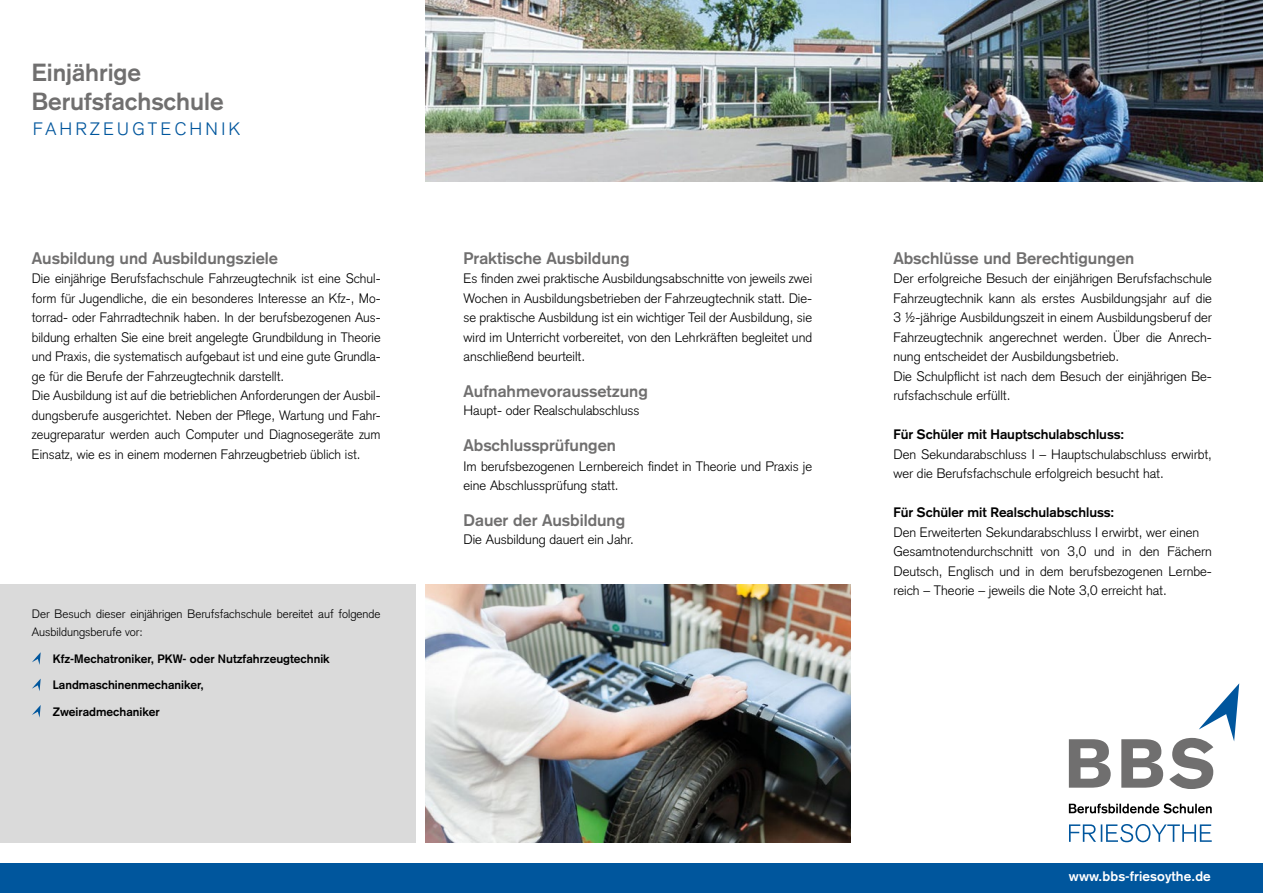
<style>
.page{position:relative;width:1263px;height:893px;background:#fff}
.page>*{position:absolute;margin:0;border:0;box-sizing:border-box;transform-origin:0 0}
.t1{font:700 24.3px/28.3px "Akzidenz Grotesk";color:#706f6f}
.t2{font:300 17.7px "Akzidenz Grotesk";letter-spacing:.19em;color:#00569d}
.t3{font:700 16.5px "Akzidenz Grotesk";color:#706f6f}
.t4{font:300 13.5px/19.5px "Akzidenz Grotesk";color:#000}
.t5{font:700 13.5px "Akzidenz Grotesk";color:#000}
.t6{font:700 13.5px "Akzidenz Grotesk";letter-spacing:.01em;color:#fff}
.t7{font:700 12px "Akzidenz Grotesk";color:#000}
.t8{font:300 12px/18px "Akzidenz Grotesk";color:#000}
</style>
<div class="page">
<div style="left:0;top:584px;width:416px;height:258px;background:#dadada"></div>
<div style="left:0;top:863px;width:1263px;height:30px;background:#00569d"></div>
<svg style="left:32px;top:652px;width:9px;height:13px"></svg>
<svg style="left:32px;top:679px;width:9px;height:12px"></svg>
<svg style="left:32px;top:705px;width:9px;height:13px"></svg>
<img style="left:425px;top:0;width:838px;height:181px">
<img style="left:425px;top:584px;width:425px;height:258px">
<svg style="left:1069px;top:824px;width:143px;height:18px"></svg>
<svg style="left:1069px;top:803px;width:143px;height:10px"></svg>
<svg style="left:1069px;top:683px;width:170px;height:106px"></svg>
<h1 class="t1" style="left:32px;top:58px;width:193px">Einjährige<br>Berufsfachschule</h1>
<h2 class="t2" style="left:33px;top:118px;width:208px">FAHRZEUGTECHNIK</h2>
<p class="t3" style="left:32px;top:248px;width:248px">Ausbildung und Ausbildungsziele</p>
<p class="t4" style="left:32px;top:269px;width:350px">Die einjährige Berufsfachschule Fahrzeugtechnik ist eine Schul&shy;form für Jugendliche, die ein besonderes Interesse an Kfz-, Mo&shy;torrad- oder Fahrradtechnik haben. In der berufsbezogenen Aus&shy;bildung erhalten Sie eine breit angelegte Grundbildung in Theorie und Praxis, die systematisch aufgebaut ist und eine gute Grundla&shy;ge für die Berufe der Fahrzeugtechnik darstellt.<br>Die Ausbildung ist auf die betrieblichen Anforderungen der Ausbil&shy;dungsberufe ausgerichtet. Neben der Pflege, Wartung und Fahr&shy;zeugreparatur werden auch Computer und Diagnosegeräte zum Einsatz, wie es in einem modernen Fahrzeugbetrieb üblich ist.</p>
<p class="t8" style="left:32px;top:605px;width:350px">Der Besuch dieser einjährigen Berufsfachschule bereitet auf folgende<br>Ausbildungsberufe vor:</p>
<p class="t7" style="left:53px;top:651px;width:278px">Kfz-Mechatroniker, PKW- oder Nutzfahrzeugtechnik</p>
<p class="t7" style="left:53px;top:678px;width:152px">Landmaschinenmechaniker,</p>
<p class="t7" style="left:53px;top:704px;width:108px">Zweiradmechaniker</p>
<p class="t3" style="left:463px;top:248px;width:168px">Praktische Ausbildung</p>
<p class="t4" style="left:463px;top:269px;width:350px;text-align:justify">Es finden zwei praktische Ausbildungsabschnitte von jeweils zwei Wochen in Ausbildungsbetrieben der Fahrzeugtechnik statt. Die&shy;se praktische Ausbildung ist ein wichtiger Teil der Ausbildung, sie wird im Unterricht vorbereitet, von den Lehrkräften begleitet und anschließend beurteilt.</p>
<p class="t3" style="left:463px;top:382px;width:186px">Aufnahmevoraussetzung</p>
<p class="t4" style="left:463px;top:401px;width:177px">Haupt- oder Realschulabschluss</p>
<p class="t3" style="left:463px;top:436px;width:154px">Abschlussprüfungen</p>
<p class="t4" style="left:463px;top:457px;width:350px">Im berufsbezogenen Lernbereich findet in Theorie und Praxis je eine Abschlussprüfung statt.</p>
<p class="t3" style="left:463px;top:511px;width:163px">Dauer der Ausbildung</p>
<p class="t4" style="left:463px;top:530px;width:172px">Die Ausbildung dauert ein Jahr.</p>
<p class="t3" style="left:893px;top:248px;width:242px">Abschlüsse und Berechtigungen</p>
<p class="t4" style="left:893px;top:269px;width:320px">Der erfolgreiche Besuch der einjährigen Berufsfachschule Fahrzeugtechnik kann als erstes Ausbildungsjahr auf die 3 ½-jährige Ausbildungszeit in einem Ausbildungsberuf der Fahrzeugtechnik angerechnet werden. Über die Anrech&shy;nung entscheidet der Ausbildungsbetrieb.<br>Die Schulpflicht ist nach dem Besuch der einjährigen Be&shy;rufsfachschule erfüllt.</p>
<p class="t5" style="left:893px;top:427px;width:232px">Für Schüler mit Hauptschulabschluss:</p>
<p class="t4" style="left:893px;top:444px;width:320px">Den Sekundarabschluss I – Hauptschulabschluss erwirbt, wer die Berufsfachschule erfolgreich besucht hat.</p>
<p class="t5" style="left:893px;top:505px;width:222px">Für Schüler mit Realschulabschluss:</p>
<p class="t4" style="left:893px;top:522px;width:320px">Den Erweiterten Sekundarabschluss I erwirbt, wer einen Gesamtnotendurchschnitt von 3,0 und in den Fächern Deutsch, Englisch und in dem berufsbezogenen Lernbe&shy;reich – Theorie – jeweils die Note 3,0 erreicht hat.</p>
<p class="t6" style="left:1069px;top:868px;width:143px">www.bbs-friesoythe.de</p>
</div>
